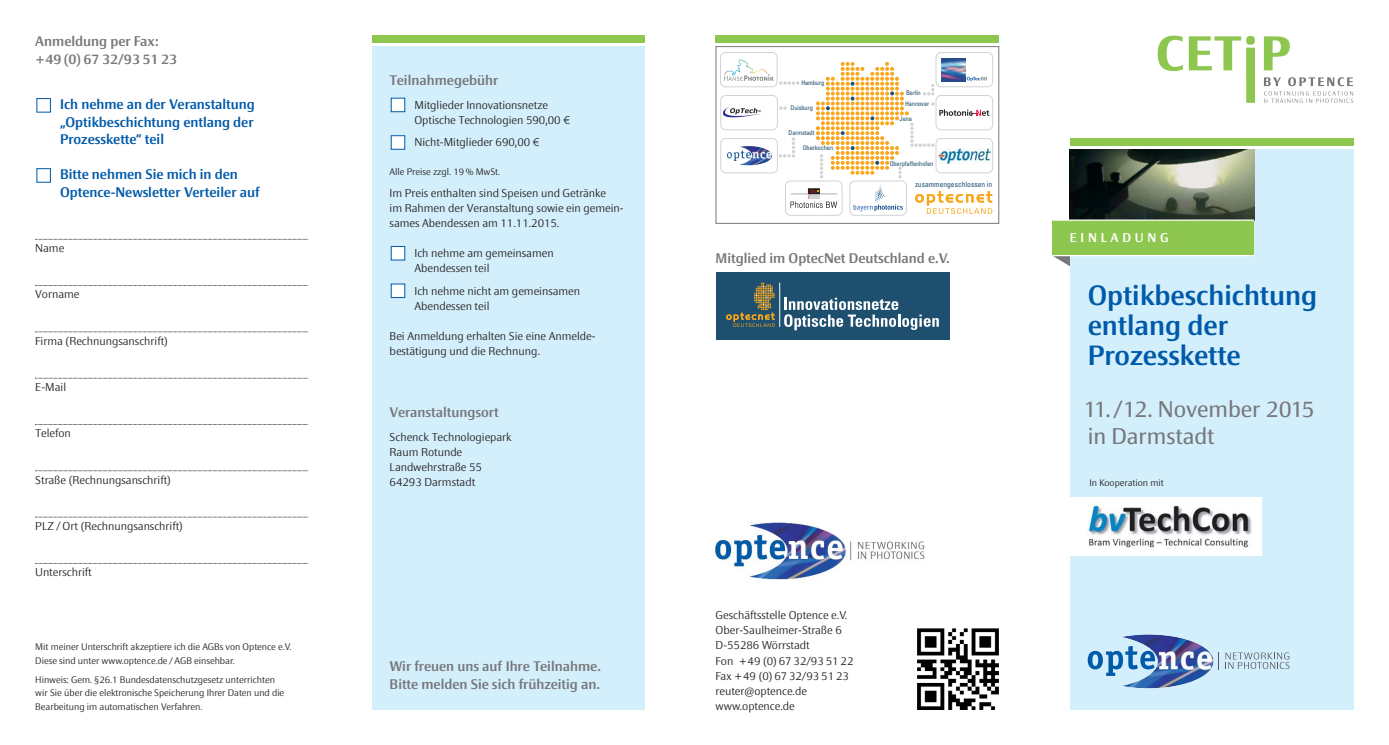
<style>
.page{position:relative;width:1389px;height:745px;background:#fff}
.page>*{position:absolute;margin:0;border:0;box-sizing:border-box;transform-origin:0 0}
.t1{font:500 27.5px/30px "Epoca Classic";color:#005aaa}
.t2{font:22.5px/26.2px "Epoca Classic";color:#77787b}
.t3{font:500 13.75px/17.5px "Epoca Classic";color:#77787b}
.t4{font:500 13.75px/17.5px "Epoca Classic";color:#005aaa;text-align:justify}
.t5{font:500 12.5px "Epoca Classic";letter-spacing:.295em;color:#fff}
.t6{font:300 11.25px/15px "Epoca Classic";color:#231f20}
.t7{font:300 9.38px/13.1px "Epoca Classic";color:#231f20}
.t8{font:condensed 7.5px "Univers";color:#1f4f6e}
.t9{font:condensed 6.5px "Univers";letter-spacing:-.02em;color:#1f4f6e}
.t10{font:condensed 6.5px "Univers LT";letter-spacing:-.02em;color:#1f4f6e}
.s1{font-family:"Frutiger LT"}
</style>
<div class="page">
<div style="left:1070px;top:149px;width:283px;height:560px;background:#d4effc"></div>
<div style="left:716px;top:36px;width:283px;height:7px;background:#8ec750"></div>
<div style="left:372px;top:46px;width:273px;height:663px;background:#d4effc"></div>
<svg style="left:1158px;top:36px;width:195px;height:67px"></svg>
<div style="left:1246px;top:36px;width:9px;height:9px;background:#8ec750;border-radius:50%"></div>
<img style="left:1070px;top:149px;width:184px;height:70px">
<div style="left:1052px;top:220px;width:202px;height:35px;background:#8ec750"></div>
<hr style="left:1052px;top:255px;width:202px;height:1px;background:#fff">
<div style="left:1070px;top:138px;width:283px;height:7px;background:#8ec750"></div>
<img style="left:715px;top:522px;width:210px;height:58px">
<img style="left:918px;top:628px;width:81px;height:80px">
<div style="left:391px;top:284px;width:14px;height:13px;background:#fff"></div>
<div style="left:391px;top:283px;width:14px;height:15px;border:1px solid #005aaa"></div>
<div style="left:391px;top:246px;width:14px;height:14px;background:#fff"></div>
<div style="left:391px;top:246px;width:14px;height:14px;border:1px solid #005aaa"></div>
<div style="left:391px;top:136px;width:14px;height:13px;background:#fff"></div>
<div style="left:391px;top:135px;width:14px;height:14px;border:1px solid #005aaa"></div>
<div style="left:391px;top:98px;width:14px;height:14px;background:#fff"></div>
<div style="left:391px;top:98px;width:14px;height:14px;border:1px solid #005aaa"></div>
<svg style="left:35px;top:239px;width:274px;height:1px"></svg>
<svg style="left:35px;top:285px;width:274px;height:1px"></svg>
<svg style="left:35px;top:331px;width:274px;height:1px"></svg>
<svg style="left:35px;top:377px;width:273px;height:1px"></svg>
<svg style="left:35px;top:424px;width:274px;height:1px"></svg>
<svg style="left:35px;top:470px;width:274px;height:1px"></svg>
<svg style="left:35px;top:516px;width:273px;height:1px"></svg>
<div style="left:37px;top:168px;width:14px;height:14px;border:1px solid #005aaa"></div>
<div style="left:37px;top:98px;width:14px;height:14px;border:1px solid #005aaa"></div>
<hr style="left:1052px;top:219px;width:202px;height:1px;background:#fff">
<div style="left:716px;top:272px;width:233px;height:68px;background:#1f4f6e"></div>
<hr style="left:779px;top:282px;width:1px;height:45px;background:#fff">
<svg style="left:726px;top:282px;width:49px;height:45px"></svg>
<svg style="left:784px;top:297px;width:155px;height:33px"></svg>
<svg style="left:1225px;top:652px;width:64px;height:16px"></svg>
<img style="left:1122px;top:634px;width:92px;height:54px">
<svg style="left:1088px;top:645px;width:67px;height:30px"></svg>
<svg style="left:1218px;top:652px;width:1px;height:17px"></svg>
<div style="left:1070px;top:496px;width:191px;height:59px;background:#fff"></div>
<img style="left:1088px;top:503px;width:164px;height:45px">
<div style="left:372px;top:36px;width:273px;height:7px;background:#8ec750"></div>
<svg style="left:720px;top:52px;width:273px;height:164px"></svg>
<img style="left:942px;top:58px;width:23px;height:4px">
<svg style="left:723px;top:104px;width:64px;height:13px"></svg>
<svg style="left:790px;top:188px;width:47px;height:20px"></svg>
<svg style="left:915px;top:191px;width:77px;height:23px"></svg>
<svg style="left:816px;top:62px;width:173px;height:116px"></svg>
<img style="left:727px;top:146px;width:45px;height:19px">
<img style="left:724px;top:60px;width:43px;height:14px">
<svg style="left:724px;top:74px;width:75px;height:11px"></svg>
<div style="left:850px;top:180px;width:57px;height:35px;border:1px solid #d1d3d4;border-radius:5px"></div>
<svg style="left:853px;top:185px;width:50px;height:26px"></svg>
<img style="left:939px;top:148px;width:51px;height:15px">
<div style="left:716px;top:46px;width:283px;height:177px;border:1px solid #77787b"></div>
<p class="t3" style="left:35px;top:34px;width:143px">Anmeldung per Fax: +49 (0) 67 32/93 51 23</p>
<p class="t4" style="left:60px;top:97px;width:196px">Ich nehme an der Veranstaltung „Optikbeschichtung entlang der Prozesskette“ teil</p>
<p class="t4" style="left:60px;top:167px;width:201px">Bitte nehmen Sie mich in den<br>Optence-Newsletter Verteiler auf</p>
<p class="t6" style="left:35px;top:242px;width:30px">Name</p>
<p class="t6" style="left:35px;top:288px;width:46px">Vorname</p>
<p class="t6" style="left:35px;top:334px;width:134px">Firma (Rechnungsanschrift)</p>
<p class="t6" style="left:35px;top:380px;width:32px">E-Mail</p>
<p class="t6" style="left:35px;top:427px;width:37px">Telefon</p>
<p class="t6" style="left:35px;top:473px;width:137px">Straße (Rechnungsanschrift)</p>
<p class="t6" style="left:35px;top:519px;width:149px">PLZ / Ort (Rechnungsanschrift)</p>
<p class="t6" style="left:35px;top:565px;width:58px">Unterschrift</p>
<p class="t7" style="left:35px;top:641px;width:258px">Mit meiner Unterschrift akzeptiere ich die AGBs von Optence e.V.<br>Diese sind unter www.optence.de / AGB einsehbar.</p>
<p class="t7" style="left:35px;top:674px;width:251px">Hinweis: Gem. §26.1 Bundesdatenschutzgesetz unterrichten wir Sie über die elektronische Speicherung Ihrer Daten und die<br>Bearbeitung im automatischen Verfahren.</p>
<p class="t3" style="left:390px;top:73px;width:110px">Teilnahmegebühr</p>
<p class="t6" style="left:414px;top:99px;width:157px">Mitglieder Innovationsnetze<br>Optische Technologien 590,00 <span class="s1">€</span></p>
<p class="t6" style="left:414px;top:136px;width:126px">Nicht-Mitglieder 690,00 <span class="s1">€</span></p>
<p class="t7" style="left:390px;top:166px;width:112px">Alle Preise zzgl. 19 % MwSt.</p>
<p class="t6" style="left:390px;top:187px;width:236px">Im Preis enthalten sind Speisen und Getränke<br>im Rahmen der Veranstaltung sowie ein gemein&shy;sames Abendessen am 11.11.2015.</p>
<p class="t6" style="left:414px;top:247px;width:141px">Ich nehme am gemeinsamen<br>Abendessen teil</p>
<p class="t6" style="left:414px;top:284px;width:167px">Ich nehme nicht am gemeinsamen<br>Abendessen teil</p>
<p class="t6" style="left:390px;top:329px;width:207px">Bei Anmeldung erhalten Sie eine Anmelde&shy;bestätigung und die Rechnung.</p>
<p class="t3" style="left:390px;top:405px;width:111px">Veranstaltungsort</p>
<p class="t6" style="left:390px;top:430px;width:124px">Schenck Technologiepark<br>Raum Rotunde<br>Landwehrstraße 55<br>64293 Darmstadt</p>
<p class="t3" style="left:390px;top:658px;width:213px">Wir freuen uns auf Ihre Teilnahme.<br>Bitte melden Sie sich frühzeitig an.</p>
<p class="t9" style="left:801px;top:80px;width:24px">Hamburg</p>
<p class="t9" style="left:791px;top:105px;width:24px">Duisburg</p>
<p class="t9" style="left:789px;top:130px;width:27px">Darmstadt</p>
<p class="t9" style="left:803px;top:145px;width:32px">Oberkochen</p>
<p class="t10" style="left:906px;top:90px;width:16px">Berlin</p>
<p class="t10" style="left:905px;top:101px;width:26px">Hannover</p>
<p class="t10" style="left:900px;top:116px;width:14px">Jena</p>
<p class="t9" style="left:890px;top:161px;width:45px">Oberpfaffenhofen</p>
<p class="t8" style="left:915px;top:182px;width:79px">zusammengeschlossen in</p>
<p class="t3" style="left:716px;top:250px;width:236px">Mitglied im OptecNet Deutschland e.V.</p>
<p class="t6" style="left:716px;top:609px;width:139px">Geschäftsstelle Optence e.V.<br>Ober-Saulheimer-Straße 6<br>D-55286 Wörrstadt<br>Fon +49 (0) 67 32/93 51 22<br>Fax +49 (0) 67 32/93 51 23 reuter@optence.de www.optence.de</p>
<p class="t5" style="left:1070px;top:233px;width:100px">EINLADUNG</p>
<h1 class="t1" style="left:1088px;top:283px;width:231px">Optikbeschichtung entlang der<br>Prozesskette</h1>
<h2 class="t2" style="left:1084px;top:398px;width:232px">11./12. November 2015 in Darmstadt</h2>
<p class="t7" style="left:1089px;top:477px;width:76px">In Kooperation mit</p>
</div>
